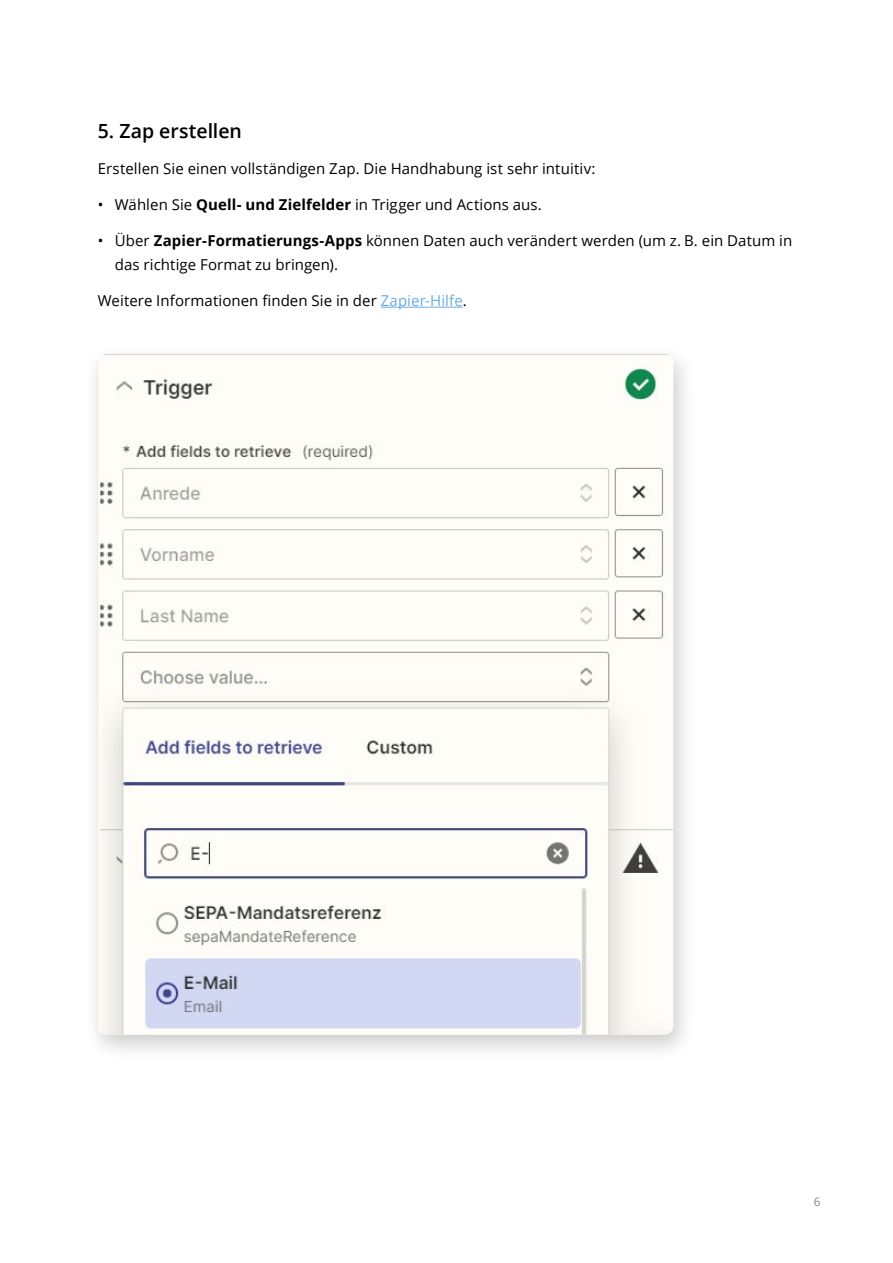
<style>
.page{position:relative;width:893px;height:1263px;background:#fff}
.page>*{position:absolute;margin:0;border:0;box-sizing:border-box;transform-origin:0 0}
.t1{font:600 19.5px "Open Sans";color:#000}
.t2{font:15px/24px "Open Sans";letter-spacing:.005em;color:#000}
.t3{font:12px "Open Sans";color:#878787}
.s1{font-weight:700}
.s2{color:#69acdf}
</style>
<div class="page">
<hr style="left:381px;top:307px;width:82px;height:1px;background:#69acdf">
<div style="left:83px;top:343px;width:613px;height:719px;background:#000;opacity:.2"></div>
<img style="left:98px;top:354px;width:575px;height:680px">
<h1 class="t1" style="left:98px;top:118px;width:146px">5. Zap erstellen</h1>
<p class="t2" style="left:98px;top:156px;width:499px">Erstellen Sie einen vollständigen Zap. Die Handhabung ist sehr intuitiv:</p>
<p class="t2" style="left:98px;top:192px;width:446px">• Wählen Sie <span class="s1">Quell- und Zielfelder</span> in Trigger und Actions aus.</p>
<p class="t2" style="left:115px;top:228px;width:679px;text-indent:-17px">• Über <span class="s1">Zapier-Formatierungs-Apps</span> können Daten auch verändert werden (um z. B. ein Datum in das richtige Format zu bringen).</p>
<p class="t2" style="left:98px;top:288px;width:370px">Weitere Informationen finden Sie in der <span class="s2">Zapier-Hilfe</span>.</p>
<p class="t3" style="left:814px;top:1193px;width:8px">6</p>
</div>
